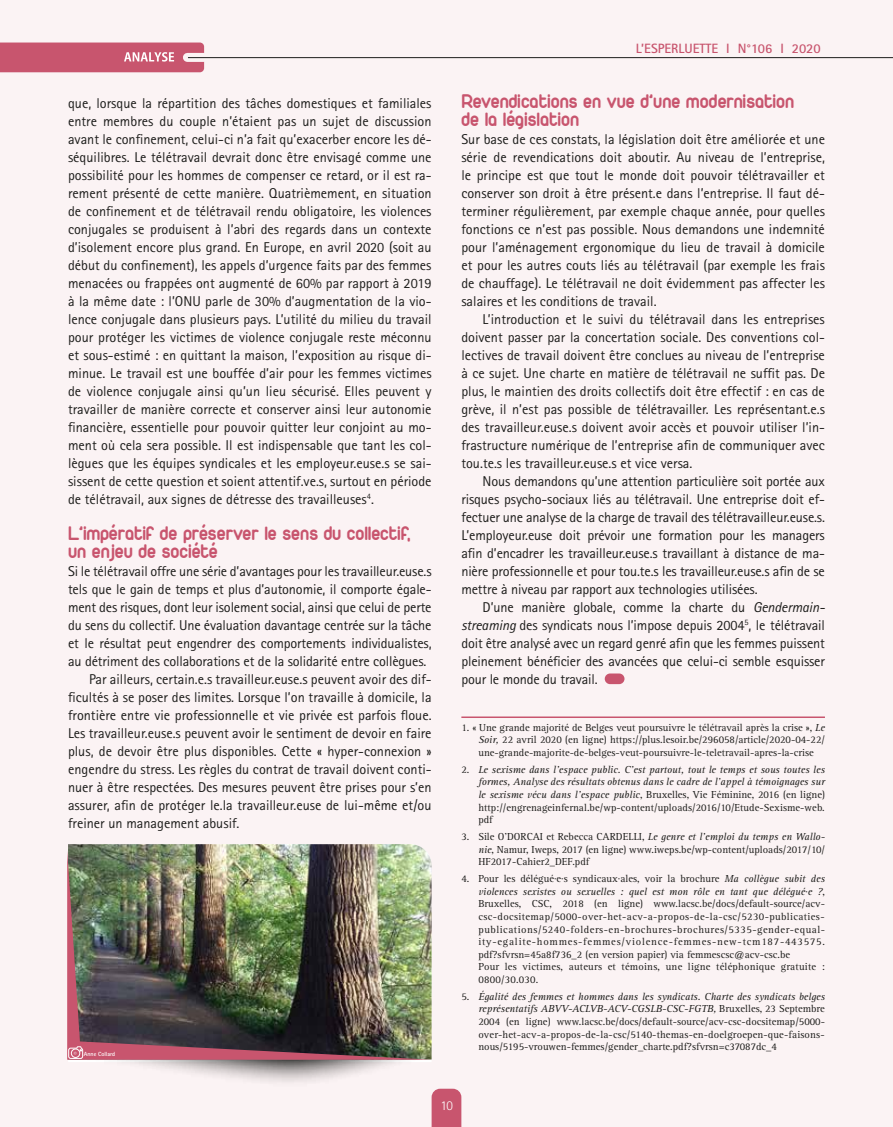
<style>
.page{position:relative;width:893px;height:1127px;background:#fbf3f4}
.page>*{position:absolute;margin:0;border:0;box-sizing:border-box;transform-origin:0 0}
._2-Analyse_sous-titr{font:21px/18px "Duepuntozerobold";color:#c8556e}
._2-Analyse_TXT-_1er{font:14.25px/18px "Rotis Sans Serif";color:#1d1d1b;text-align:justify}
._2-Analyse__TXT_-sui{font:14.25px/18px "Rotis Sans Serif";letter-spacing:-.005em;color:#1d1d1b;text-align:justify}
.t1{font:700 13.5px "Rotis Sans Serif";color:#c8556e}
.t2{font:300 13.5px "Rotis Sans Serif";color:#fff}
._2-Analyse_NBP_suite{font:10.5px/12.6px "Rotis Serif";color:#1d1d1b;text-align:justify}
._2-Analyse_NBP_suite-2{font:italic 10.5px/12.6px "Rotis Serif";color:#1d1d1b;text-align:justify}
._2-Analyse_NBP_1er{font:10.5px/12.6px "Rotis Serif";color:#1d1d1b;text-align:justify}
._2-Analyse_NBP_suite-3{font:10.5px/12.6px "Rotis Serif";letter-spacing:.02em;color:#1d1d1b}
.copiePhoto{font:700 6px "Rotis Sans Serif";color:#fff}
.s1{font-style:italic}
.s2{font-style:normal}
</style>
<div class="page">
<div style="left:0;top:43px;width:204px;height:29px;background:#c8556e"></div>
<svg style="left:187px;top:53px;width:17px;height:9px"></svg>
<hr style="left:188px;top:57px;width:705px;height:1px;background:#1d1d1b">
<hr style="left:461px;top:716px;width:364px;height:2px;background:#c8556e">
<div style="left:605px;top:673px;width:19px;height:11px;background:#c8556e;border-radius:5px"></div>
<img style="left:68px;top:844px;width:357px;height:6px">
<img style="left:67px;top:850px;width:365px;height:196px">
<svg style="left:67px;top:1046px;width:394px;height:81px"></svg>
<p class="_2-Analyse_TXT-_1er" style="left:68px;top:94px;width:365px">que, lorsque la répartition des tâches domestiques et familiales entre membres du couple n’étaient pas un sujet de discussion avant le confinement, celui-ci n’a fait qu’exacerber encore les dé&shy;séquilibres. Le télétravail devrait donc être envisagé comme une possibilité pour les hommes de compenser ce retard, or il est ra&shy;rement présenté de cette manière. Quatrièmement, en situation de confinement et de télétravail rendu obligatoire, les violences conjugales se produisent à l’abri des regards dans un contexte d’isolement encore plus grand. En Europe, en avril 2020 (soit au début du confinement), les appels d’urgence faits par des femmes menacées ou frappées ont augmenté de 60% par rapport à 2019 à la même date : l’ONU parle de 30% d’augmentation de la vio&shy;lence conjugale dans plusieurs pays. L’utilité du milieu du travail pour protéger les victimes de violence conjugale reste méconnu et sous-estimé : en quittant la maison, l’exposition au risque di&shy;minue. Le travail est une bouffée d’air pour les femmes victimes de violence conjugale ainsi qu’un lieu sécurisé. Elles peuvent y travailler de manière correcte et conserver ainsi leur autonomie financière, essentielle pour pouvoir quitter leur conjoint au mo&shy;ment où cela sera possible. Il est indispensable que tant les col&shy;lègues que les équipes syndicales et les employeur.euse.s se sai&shy;sissent de cette question et soient attentif.ve.s, surtout en période de télétravail, aux signes de détresse des travailleuses<sup>4</sup>.</p>
<p class="_2-Analyse_sous-titr" style="left:68px;top:524px;width:344px">L’impératif de préserver le sens du collectif, un enjeu de société</p>
<p class="_2-Analyse_TXT-_1er" style="left:68px;top:562px;width:365px">Si le télétravail offre une série d’avantages pour les travailleur.euse.s tels que le gain de temps et plus d’autonomie, il comporte égale&shy;ment des risques, dont leur isolement social, ainsi que celui de perte du sens du collectif. Une évaluation davantage centrée sur la tâche et le résultat peut engendrer des comportements individualistes, au détriment des collaborations et de la solidarité entre collègues.</p>
<p class="_2-Analyse__TXT_-sui" style="left:68px;top:670px;width:365px;text-indent:21px">Par ailleurs, certain.e.s travailleur.euse.s peuvent avoir des dif&shy;ficultés à se poser des limites. Lorsque l’on travaille à domicile, la frontière entre vie professionnelle et vie privée est parfois floue.<br>Les travailleur.euse.s peuvent avoir le sentiment de devoir en faire plus, de devoir être plus disponibles. Cette « hyper-connexion » engendre du stress. Les règles du contrat de travail doivent conti&shy;nuer à être respectées. Des mesures peuvent être prises pour s’en assurer, afin de protéger le.la travailleur.euse de lui-même et/ou freiner un management abusif.</p>
<p class="copiePhoto" style="left:74px;top:1050px;width:43px">© Anne Collard</p>
<p class="t1" style="left:636px;top:40px;width:186px">L’ESPERLUETTE I N°106 I 2020</p>
<p class="_2-Analyse_sous-titr" style="left:461px;top:92px;width:334px">Revendications en vue d’une modernisation de la législation</p>
<p class="_2-Analyse_TXT-_1er" style="left:461px;top:130px;width:365px">Sur base de ces constats, la législation doit être améliorée et une série de revendications doit aboutir. Au niveau de l’entreprise, le principe est que tout le monde doit pouvoir télétravailler et conserver son droit à être présent.e dans l’entreprise. Il faut dé&shy;terminer régulièrement, par exemple chaque année, pour quelles fonctions ce n’est pas possible. Nous demandons une indemnité pour l’aménagement ergonomique du lieu de travail à domicile et pour les autres couts liés au télétravail (par exemple les frais de chauffage). Le télétravail ne doit évidemment pas affecter les salaires et les conditions de travail.</p>
<p class="_2-Analyse__TXT_-sui" style="left:461px;top:310px;width:365px;text-indent:21px">L’introduction et le suivi du télétravail dans les entreprises doivent passer par la concertation sociale. Des conventions col&shy;lectives de travail doivent être conclues au niveau de l’entreprise à ce sujet. Une charte en matière de télétravail ne suffit pas. De plus, le maintien des droits collectifs doit être effectif : en cas de grève, il n’est pas possible de télétravailler. Les représentant.e.s des travailleur.euse.s doivent avoir accès et pouvoir utiliser l’in&shy;frastructure numérique de l’entreprise afin de communiquer avec tou.te.s les travailleur.euse.s et vice versa.</p>
<p class="_2-Analyse__TXT_-sui" style="left:461px;top:472px;width:365px;text-indent:21px">Nous demandons qu’une attention particulière soit portée aux risques psycho-sociaux liés au télétravail. Une entreprise doit ef&shy;fectuer une analyse de la charge de travail des télétravailleur.euse.s.<br>L’employeur.euse doit prévoir une formation pour les managers afin d’encadrer les travailleur.euse.s travaillant à distance de ma&shy;nière professionnelle et pour tou.te.s les travailleur.euse.s afin de se mettre à niveau par rapport aux technologies utilisées.</p>
<p class="_2-Analyse__TXT_-sui" style="left:461px;top:598px;width:365px;text-indent:21px">D’une manière globale, comme la charte du <span class="s1">Gendermain&shy;streaming</span> des syndicats nous l’impose depuis 2004<sup>5</sup>, le télétravail doit être analysé avec un regard genré afin que les femmes puissent pleinement bénéficier des avancées que celui-ci semble esquisser pour le monde du travail.</p>
<p class="_2-Analyse_NBP_1er" style="left:478px;top:721px;width:348px;text-indent:-17px">1. « Une grande majorité de Belges veut poursuivre le télétravail après la crise », <span class="s1">Le Soir,</span> 22 avril 2020 (en ligne) https://plus.lesoir.be/296058/article/2020-04-22/ une-grande-majorite-de-belges-veut-poursuivre-le-teletravail-apres-la-crise</p>
<p class="_2-Analyse_NBP_suite-2" style="left:478px;top:763px;width:348px;text-indent:-17px"><span class="s2">2.</span> Le sexisme dans l’espace public. C’est partout, tout le temps et sous toutes les formes, Analyse des résultats obtenus dans le cadre de l’appel à témoignages sur le sexisme vécu dans l’espace public<span class="s2">, Bruxelles, Vie Féminine, 2016 (en ligne) http://engrenageinfernal.be/wp-content/uploads/2016/10/Etude-Sexisme-web. pdf</span></p>
<p class="_2-Analyse_NBP_suite" style="left:478px;top:830px;width:348px;text-indent:-17px">3. Sile O’DORCAI et Rebecca CARDELLI, <span class="s1">Le genre et l’emploi du temps en Wallo&shy;nie</span>, Namur, Iweps, 2017 (en ligne) www.iweps.be/wp-content/uploads/2017/10/ HF2017-Cahier2_DEF.pdf</p>
<p class="_2-Analyse_NBP_suite" style="left:478px;top:873px;width:348px;text-indent:-17px">4. Pour les délégué·e·s syndicaux·ales, voir la brochure <span class="s1">Ma collègue subit des violences sexistes ou sexuelles : quel est mon rôle en tant que délégué·e ?</span>, Bruxelles, CSC, 2018 (en ligne) www.lacsc.be/docs/default-source/acv&shy;csc-docsitemap/5000-over-het-acv-a-propos-de-la-csc/5230-publicaties&shy;publications/5240-folders-en-brochures-brochures/5335-gender-equal&shy;ity-egalite-hommes-femmes/violence-femmes-new-tcm187-443575. pdf?sfvrsn=45a8f736_2 (en version papier) via femmescsc@acv-csc.be</p>
<p class="_2-Analyse_NBP_suite-3" style="left:478px;top:961px;width:348px">Pour les victimes, auteurs et témoins, une ligne téléphonique gratuite :<br>0800/30.030.</p>
<p class="_2-Analyse_NBP_suite" style="left:478px;top:990px;width:348px;text-indent:-17px">5. <span class="s1">Égalité des femmes et hommes dans les syndicats. Charte des syndicats belges représentatifs ABVV-ACLVB-ACV-CGSLB-CSC-FGTB,</span> Bruxelles, 23 Septembre 2004 (en ligne) www.lacsc.be/docs/default-source/acv-csc-docsitemap/5000- over-het-acv-a-propos-de-la-csc/5140-themas-en-doelgroepen-que-faisons&shy;nous/5195-vrouwen-femmes/gender_charte.pdf?sfvrsn=c37087dc_4</p>
<p class="t2" style="left:440px;top:1097px;width:14px">10</p>
</div>
